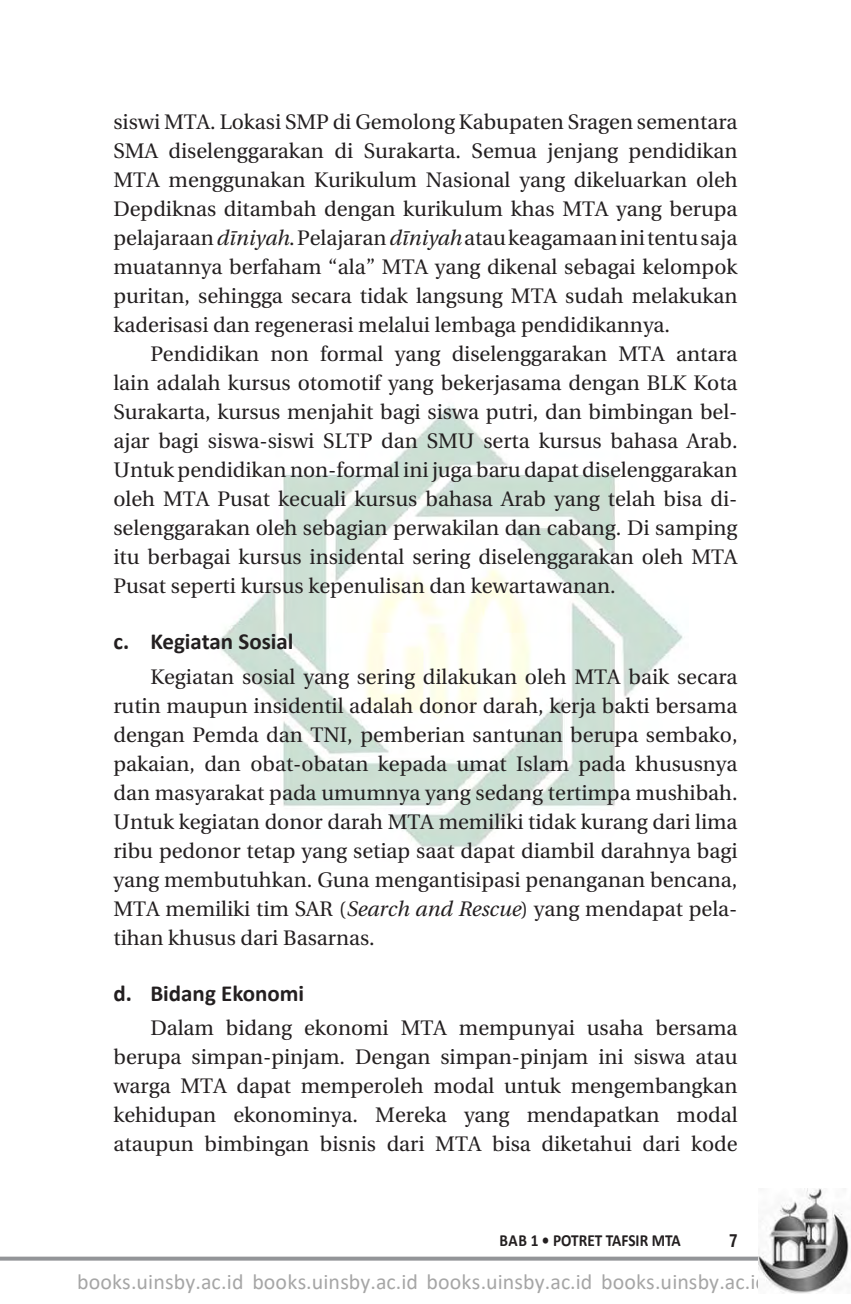
<style>
.page{position:relative;width:851px;height:1304px;background:#fff}
.page>*{position:absolute;margin:0;border:0;box-sizing:border-box;transform-origin:0 0}
.sub_3{font:700 23px "Calibri";color:#231f20}
.t1{font:22px "Calibri";letter-spacing:.005em;color:#a6a6a6}
.bodytek{font:21px/29px "Linguistics Pro";color:#231f20;text-align:justify}
.t2{font:700 17px "Calibri";color:#231f20;scale:.9 1}
.t3{font:700 condensed 17px "Swiss 721 BT";color:#231f20}
.s1{font-style:italic}
</style>
<div class="page">
<img style="left:216px;top:405px;width:467px;height:443px">
<img style="left:758px;top:1188px;width:91px;height:105px">
<svg style="left:0;top:1257px;width:758px;height:4px;background:#9c9ea1"></svg>
<p class="bodytek" style="left:113px;top:108px;width:625px">siswi MTA. Lokasi SMP di Gemolong Kabupaten Sragen sementara SMA diselenggarakan di Surakarta. Semua jenjang pendidikan MTA menggunakan Kurikulum Nasional yang dikeluarkan oleh Depdiknas ditambah dengan kurikulum khas MTA yang berupa pelajaraan <span class="s1">dīniyah</span>. Pelajaran <span class="s1">dīniyah</span> atau keagamaan ini tentu saja muatannya berfaham “ala” MTA yang dikenal sebagai kelompok puritan, sehingga secara tidak langsung MTA sudah melakukan kaderisasi dan regenerasi melalui lembaga pendidikannya.</p>
<p class="bodytek" style="left:113px;top:340px;width:625px;text-align:left;text-indent:37px">Pendidikan non formal yang diselenggarakan MTA antara lain adalah kursus otomotif yang bekerjasama dengan BLK Kota Surakarta, kursus menjahit bagi siswa putri, dan bimbingan bel&shy;ajar bagi siswa-siswi SLTP dan SMU serta kursus bahasa Arab.<br>Untuk pendidikan non-formal ini juga baru dapat diselenggarakan oleh MTA Pusat kecuali kursus bahasa Arab yang telah bisa di&shy;selenggarakan oleh sebagian perwakilan dan cabang. Di samping itu berbagai kursus insidental sering diselenggarakan oleh MTA Pusat seperti kursus kepenulisan dan kewartawanan.</p>
<p class="sub_3" style="left:113px;top:627px;width:182px">c. Kegiatan Sosial</p>
<p class="bodytek" style="left:113px;top:662px;width:625px;text-align:left;text-indent:37px">Kegiatan sosial yang sering dilakukan oleh MTA baik secara rutin maupun insidentil adalah donor darah, kerja bakti bersama dengan Pemda dan TNI, pemberian santunan berupa sembako, pakaian, dan obat-obatan kepada umat Islam pada khususnya dan masyarakat pada umumnya yang sedang tertimpa mushibah.<br>Untuk kegiatan donor darah MTA memiliki tidak kurang dari lima ribu pedonor tetap yang setiap saat dapat diambil darahnya bagi yang membutuhkan. Guna mengantisipasi penanganan bencana, MTA memiliki tim SAR (<span class="s1">Search and Rescue</span>) yang mendapat pela&shy;tihan khusus dari Basarnas.</p>
<p class="sub_3" style="left:113px;top:979px;width:192px">d. Bidang Ekonomi</p>
<p class="bodytek" style="left:113px;top:1014px;width:625px;text-indent:37px">Dalam bidang ekonomi MTA mempunyai usaha bersama berupa simpan-pinjam. Dengan simpan-pinjam ini siswa atau warga MTA dapat memperoleh modal untuk mengembangkan kehidupan ekonominya. Mereka yang mendapatkan modal ataupun bimbingan bisnis dari MTA bisa diketahui dari kode</p>
<p class="t2" style="left:499px;top:1230px;width:203px">BAB 1 • POTRET TAFSIR MTA</p>
<p class="t3" style="left:729px;top:1230px;width:10px">7</p>
<p class="t1" style="left:77px;top:1273px;width:691px">books.uinsby.ac.id books.uinsby.ac.id books.uinsby.ac.id books.uinsby.ac.id</p>
</div>
